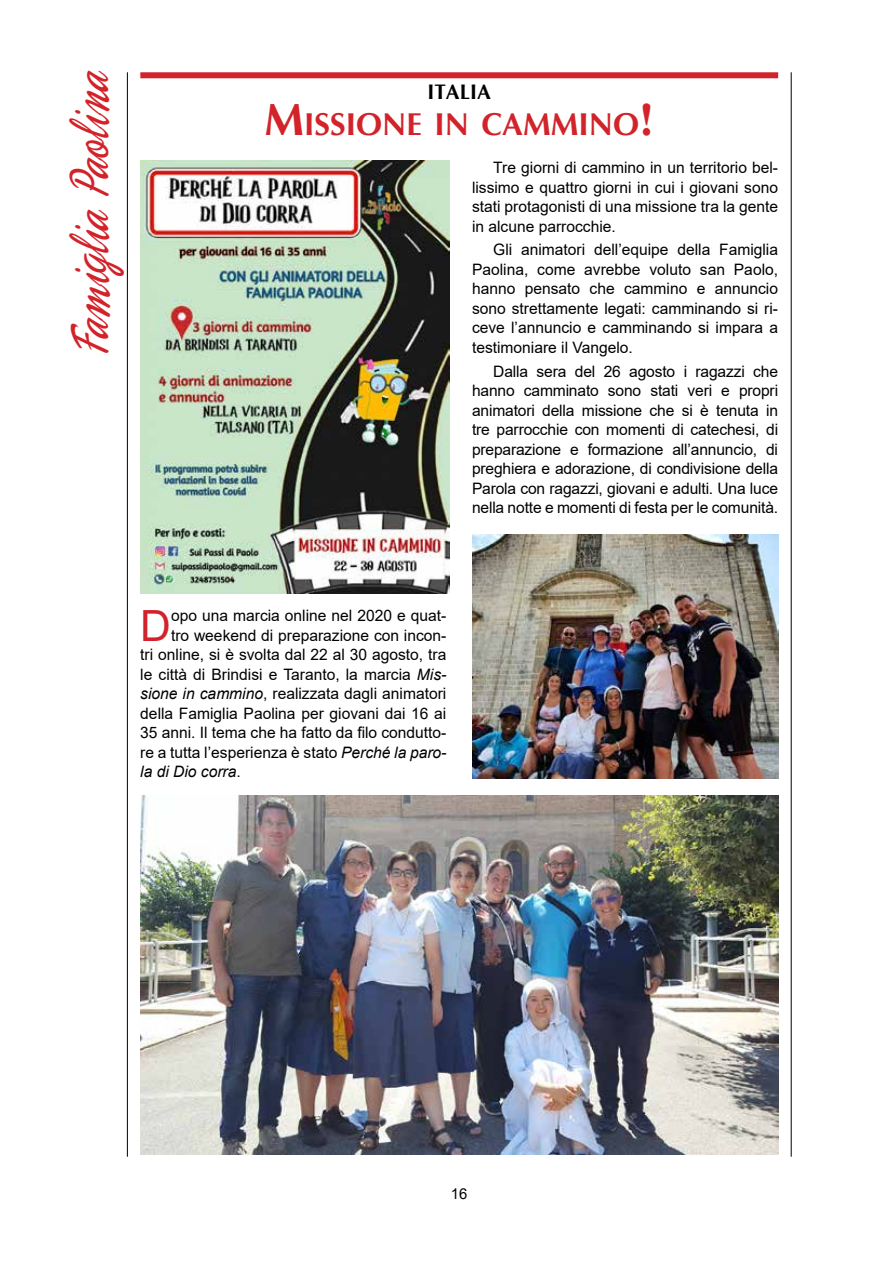
<style>
.page{position:relative;width:893px;height:1263px;background:#fff}
.page>*{position:absolute;margin:0;border:0;box-sizing:border-box;transform-origin:0 0}
.t1{font:57px "Phoenix Script FLF";color:#d2232a;scale:.7 1}
.t2{font:43.05px "Arial";color:#d2232a}
.t3{font:700 31.5px "Optima";color:#d2232a}
.t4{font:700 21px "Optima";color:#000}
.t5{font:15.75px/19.5px "Arial";color:#000;text-align:justify}
.t6{font:italic 15.75px "Arial";color:#000}
.t7{font:15px "Arial";color:#000}
.s1{font-size:45px}
.s2{font-style:italic}
.s3{font-style:normal}
</style>
<div class="page">
<hr style="left:127px;top:72px;width:1px;height:1085px;background:#000">
<hr style="left:791px;top:72px;width:1px;height:1085px;background:#000">
<div style="left:140px;top:72px;width:638px;height:6px;background:#d2232a"></div>
<img style="left:140px;top:161px;width:309px;height:432px">
<img style="left:140px;top:796px;width:638px;height:358px">
<img style="left:472px;top:535px;width:306px;height:243px">
<h1 class="t1" style="left:61px;top:356px;width:410px;rotate:-90deg">Famiglia Paolina</h1>
<h3 class="t4" style="left:427px;top:79px;width:54px">ITALIA</h3>
<h3 class="t3" style="left:265px;top:105px;width:391px"><span class="s1">M</span>ISSIONE IN CAMMINO<span class="s1">!</span></h3>
<p class="t5" style="left:472px;top:158px;width:308px;text-indent:21px">Tre giorni di cammino in un territorio bel&shy;lissimo e quattro giorni in cui i giovani sono stati protagonisti di una missione tra la gente in alcune parrocchie.</p>
<p class="t5" style="left:472px;top:240px;width:308px;text-indent:21px">Gli animatori dell’equipe della Famiglia Paolina, come avrebbe voluto san Paolo, hanno pensato che cammino e annuncio sono strettamente legati: camminando si ri&shy;ceve l’annuncio e camminando si impara a testimoniare il Vangelo.</p>
<p class="t5" style="left:472px;top:361px;width:308px;text-indent:21px">Dalla sera del 26 agosto i ragazzi che hanno camminato sono stati veri e propri animatori della missione che si è tenuta in tre parrocchie con momenti di catechesi, di preparazione e formazione all’annuncio, di preghiera e adorazione, di condivisione della Parola con ragazzi, giovani e adulti. Una luce nella notte e momenti di festa per le comunità.</p>
<h2 class="t2" style="left:140px;top:596px;width:32px">D</h2>
<p class="t5" style="left:171px;top:606px;width:277px">opo una marcia online nel 2020 e quat-</p>
<p class="t5" style="left:171px;top:625px;width:277px">tro weekend di preparazione con incon-</p>
<p class="t5" style="left:140px;top:645px;width:308px">tri online, si è svolta dal 22 al 30 agosto, tra</p>
<p class="t5" style="left:140px;top:664px;width:308px">le città di Brindisi e Taranto, la marcia <span class="s2">Mis-</span></p>
<p class="t5" style="left:140px;top:684px;width:308px"><span class="s2">sione in cammino</span>, realizzata dagli animatori</p>
<p class="t5" style="left:140px;top:703px;width:308px">della Famiglia Paolina per giovani dai 16 ai</p>
<p class="t5" style="left:140px;top:723px;width:308px">35 anni. Il tema che ha fatto da filo condutto-</p>
<p class="t5" style="left:140px;top:742px;width:308px">re a tutta l’esperienza è stato <span class="s2">Perché la paro-</span></p>
<p class="t6" style="left:140px;top:761px;width:102px">la di Dio corra<span class="s3">.</span></p>
<p class="t7" style="left:451px;top:1183px;width:18px">16</p>
</div>
